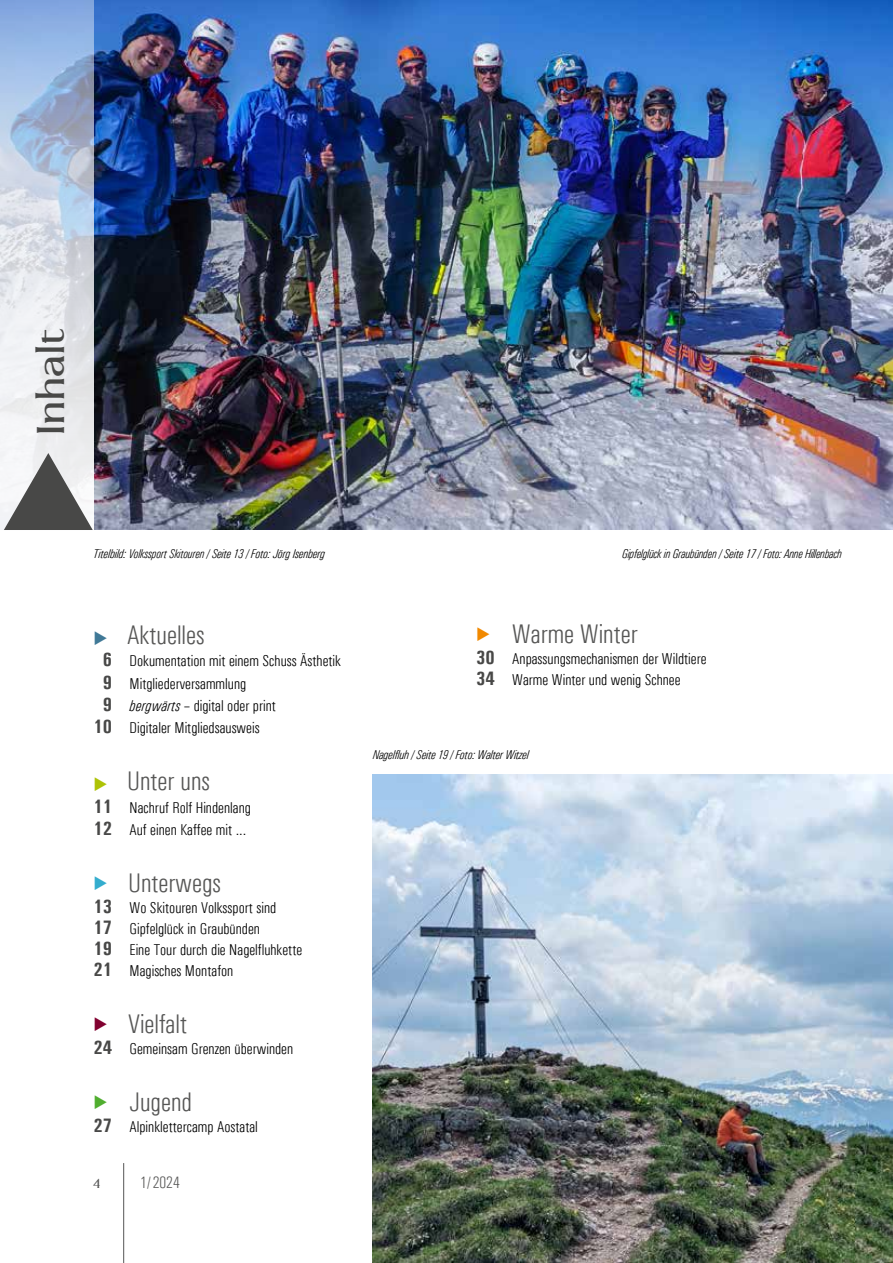
<style>
.page{position:relative;width:893px;height:1263px;background:#fff}
.page>*{position:absolute;margin:0;border:0;box-sizing:border-box;transform-origin:0 0}
.t1{font:700 49.5px "Aperto";color:#484847}
.t2{font:300 condensed 27px "Univers";color:#565655}
.t3{font:300 condensed 16.5px "Univers";color:#565655}
.t4{font:700 16.5px "Aperto";color:#565655}
.t5{font:300 condensed 15.75px/21px "Univers";color:#000}
.t6{font:italic 300 condensed 12.75px "Univers";letter-spacing:-.02em;color:#000}
.t7{font:italic 300 condensed 12.75px "Univers";letter-spacing:-.02em;color:#000;scale:.95 1}
.s1{color:#407997}
.s2{font-family:"Univers Condensed";font-weight:700;font-stretch:normal;font-size:19.5px;color:#484847}
.s3{font-style:italic}
.s4{color:#aec306}
.s5{color:#34adce}
.s6{color:#820130}
.s7{color:#50ae2f}
.s8{color:#f18900}
</style>
<div class="page">
<img style="left:373px;top:775px;width:520px;height:488px">
<img style="left:94px;top:0;width:799px;height:529px">
<svg style="left:0;top:0;width:94px;height:530px"></svg>
<hr style="left:123px;top:1163px;width:1px;height:100px;background:#565655">
<svg style="left:3px;top:453px;width:90px;height:77px"></svg>
<h1 class="t1" style="left:18px;top:435px;width:108px;rotate:-90deg">Inhalt</h1>
<p class="t6" style="left:94px;top:546px;width:233px">Titelbild: Volkssport Skitouren / Seite 13 / Foto: Jörg Isenberg</p>
<h2 class="t2" style="left:94px;top:619px;width:113px"><span class="s1">◆</span> Aktuelles</h2>
<p class="t5" style="left:103px;top:650px;width:240px"><span class="s2">6</span> Dokumentation mit einem Schuss Ästhetik</p>
<p class="t5" style="left:103px;top:673px;width:145px"><span class="s2">9</span> Mitgliederversammlung</p>
<p class="t5" style="left:103px;top:695px;width:175px"><span class="s2">9</span> <span class="s3">bergwärts</span> – digital oder print</p>
<p class="t5" style="left:94px;top:718px;width:168px"><span class="s2">10</span> Digitaler Mitgliedsausweis</p>
<h2 class="t2" style="left:94px;top:766px;width:118px"><span class="s4">◆</span> Unter uns</h2>
<p class="t5" style="left:94px;top:796px;width:159px;line-height:22.5px"><span class="s2">11</span> Nachruf Rolf Hindenlang<br><span class="s2">12</span> Auf einen Kaffee mit ...</p>
<h2 class="t2" style="left:94px;top:867px;width:129px"><span class="s5">◆</span> Unterwegs</h2>
<p class="t5" style="left:94px;top:897px;width:210px"><span class="s2">13</span> Wo Skitouren Volkssport sind<br><span class="s2">17</span> Gipfelglück in Graubünden<br><span class="s2">19</span> Eine Tour durch die Nagelfluhkette<br><span class="s2">21</span> Magisches Montafon</p>
<h2 class="t2" style="left:94px;top:1008px;width:95px"><span class="s6">◆</span> Vielfalt</h2>
<p class="t5" style="left:94px;top:1038px;width:201px"><span class="s2">24</span> Gemeinsam Grenzen überwinden</p>
<h2 class="t2" style="left:94px;top:1086px;width:100px"><span class="s7">◆</span> Jugend</h2>
<p class="t5" style="left:94px;top:1116px;width:166px"><span class="s2">27</span> Alpinklettercamp Aostatal</p>
<p class="t4" style="left:94px;top:1172px;width:9px">4</p>
<p class="t3" style="left:140px;top:1172px;width:41px">1/ 2024</p>
<p class="t7" style="left:622px;top:546px;width:233px">Gipfelglück in Graubünden / Seite 17 / Foto: Anne Hillenbach</p>
<h2 class="t2" style="left:476px;top:618px;width:163px"><span class="s8">◆</span> Warme Winter</h2>
<p class="t5" style="left:476px;top:648px;width:232px"><span class="s2">30</span> Anpassungsmechanismen der Wildtiere<br><span class="s2">34</span> Warme Winter und wenig Schnee</p>
<p class="t6" style="left:373px;top:748px;width:158px">Nagelfluh / Seite 19 / Foto: Walter Witzel</p>
</div>
